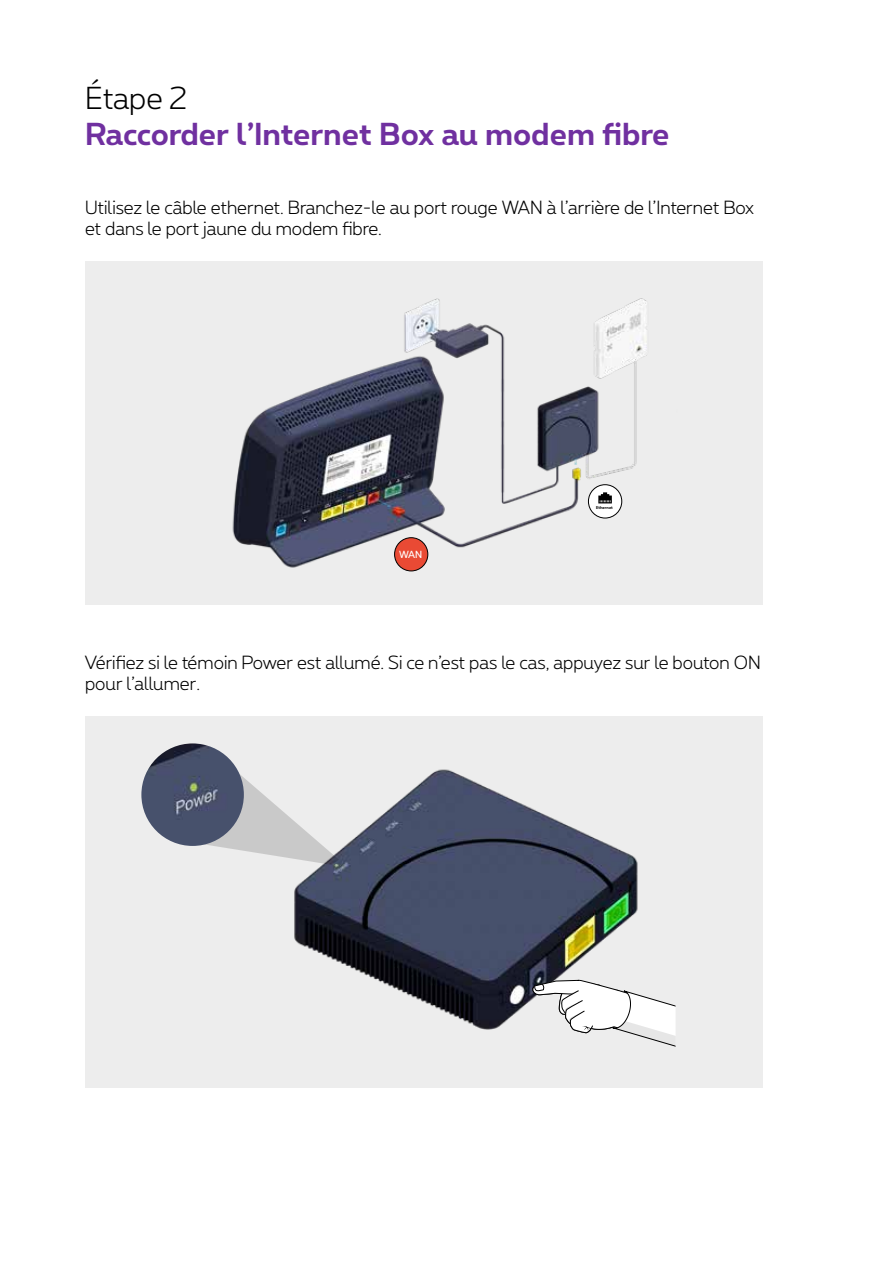
<style>
.page{position:relative;width:893px;height:1263px;background:#fff}
.page>*{position:absolute;margin:0;border:0;box-sizing:border-box;transform-origin:0 0}
.t1{font:700 30px "Proximus";color:#7030a0}
.t2{font:300 30px "Proximus";color:#000}
.t3{font:300 18px/21.6px "Proximus";color:#000}
.t4{font:9.75px "Proximus";color:#fff}
.t5{font:700 3.9px "Proximus";color:#000}
</style>
<div class="page">
<div style="left:85px;top:261px;width:677px;height:343px;background:#ededed"></div>
<img style="left:232px;top:298px;width:415px;height:274px">
<div style="left:395px;top:538px;width:33px;height:33px;background:#e94a34;border-radius:50%"></div>
<div style="left:394px;top:537px;width:34px;height:34px;border:1px solid #000;border-radius:50%"></div>
<div style="left:588px;top:485px;width:34px;height:33px;background:#fff;border-radius:50%"></div>
<div style="left:588px;top:484px;width:34px;height:34px;border:1px solid #000;border-radius:50%"></div>
<svg style="left:598px;top:492px;width:14px;height:11px"></svg>
<div style="left:85px;top:716px;width:677px;height:371px;background:#ededed"></div>
<img style="left:294px;top:769px;width:344px;height:261px">
<svg style="left:526px;top:980px;width:149px;height:67px"></svg>
<svg style="left:183px;top:764px;width:156px;height:101px"></svg>
<img style="left:141px;top:743px;width:103px;height:103px;border-radius:51px">
<h1 class="t2" style="left:85px;top:78px;width:103px">Étape 2</h1>
<h1 class="t1" style="left:85px;top:112px;width:586px">Raccorder l’Internet Box au modem fibre</h1>
<p class="t3" style="left:85px;top:195px;width:670px">Utilisez le câble ethernet. Branchez-le au port rouge WAN à l’arrière de l’Internet Box et dans le port jaune du modem fibre.</p>
<p class="t4" style="left:399px;top:548px;width:25px">WAN</p>
<p class="t5" style="left:596px;top:504px;width:18px">Ethernet</p>
<p class="t3" style="left:85px;top:650px;width:677px">Vérifiez si le témoin Power est allumé. Si ce n’est pas le cas, appuyez sur le bouton ON pour l’allumer.</p>
</div>
